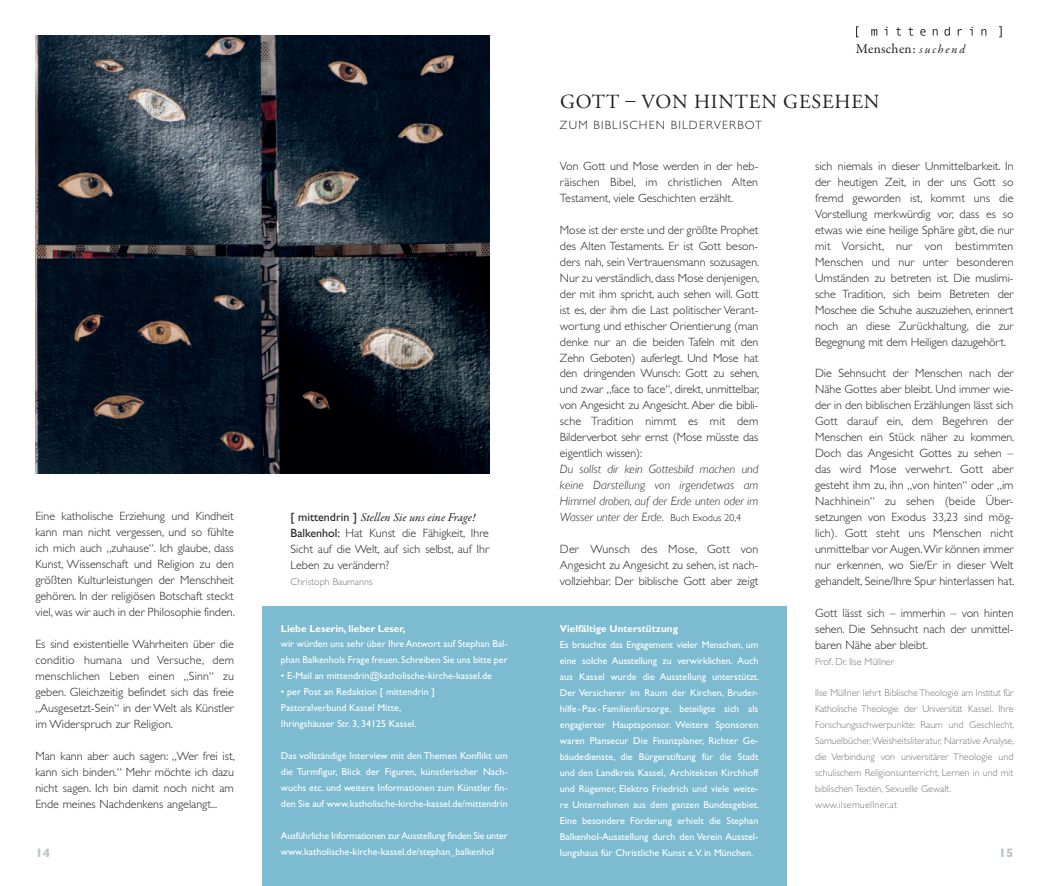
<style>
.page{position:relative;width:1049px;height:886px;background:#fff}
.page>*{position:absolute;margin:0;border:0;box-sizing:border-box;transform-origin:0 0}
.t1{font:20px "Adobe Garamond Pro";letter-spacing:.04em;color:#231f20}
.t2{font:13.75px "Garamond Premr Pro";letter-spacing:.02em;color:#231f20}
.t3{font:700 12.5px "Gill Sans";color:#bdc5c6}
.t4{font:300 12px/16px "Gill Sans Std";color:#231f20;text-align:justify}
.t5{font:italic 300 12px/16px "Gill Sans";color:#231f20;text-align:justify}
.t6{font:italic 12px "Garamond Premr Pro";letter-spacing:.005em;color:#231f20}
.t7{font:10px/16px "Gill Sans Std";color:#fff}
.t8{font:300 10px/16px "Gill Sans Std";color:#737775}
.t9{font:10px/16px "Gill Sans Std";letter-spacing:-.02em;color:#fff}
.t10{font:700 10px "Gill Sans";color:#fff}
.s1{font-style:italic;font-size:12px}
.s2{font-style:normal;font-size:10px}
.s3{font-family:"Gill Sans Std";font-style:normal}
.s4{font-weight:400}
</style>
<div class="page">
<div style="left:262px;top:606px;width:525px;height:280px;background:#7dbbd0"></div>
<svg style="left:856px;top:26px;width:2px;height:11px"></svg>
<svg style="left:871px;top:29px;width:6px;height:7px"></svg>
<svg style="left:896px;top:27px;width:5px;height:9px"></svg>
<svg style="left:908px;top:27px;width:5px;height:9px"></svg>
<svg style="left:920px;top:29px;width:6px;height:7px"></svg>
<svg style="left:933px;top:29px;width:5px;height:7px"></svg>
<svg style="left:944px;top:27px;width:6px;height:9px"></svg>
<svg style="left:958px;top:29px;width:4px;height:7px"></svg>
<svg style="left:970px;top:27px;width:3px;height:9px"></svg>
<svg style="left:981px;top:29px;width:5px;height:7px"></svg>
<svg style="left:999px;top:26px;width:3px;height:11px"></svg>
<img style="left:35px;top:35px;width:454px;height:439px">
<p class="t2" style="left:856px;top:41px;width:111px">Menschen: <span class="s1">su che n d</span></p>
<h1 class="t1" style="left:560px;top:89px;width:321px">GOTT – VON HINTEN GESEHEN</h1>
<p class="t4" style="left:560px;top:117px;width:19px">Zum</p>
<p class="t4" style="left:593px;top:117px;width:7px">biblis</p>
<p class="t4" style="left:630px;top:117px;width:19px">chen</p>
<p class="t4" style="left:671px;top:117px;width:17px">Bilderverbot</p>
<p class="t4" style="left:560px;top:158px;width:200px">Von Gott und Mose werden in der heb&shy;räischen Bibel, im christlichen Alten Testament, viele Geschichten erzählt.</p>
<p class="t4" style="left:560px;top:222px;width:201px">Mose ist der erste und der größte Prophet des Alten Testaments. Er ist Gott beson&shy;ders nah, sein Vertrauensmann sozusagen.<br>Nur zu verständlich, dass Mose denjenigen, der mit ihm spricht, auch sehen will. Gott ist es, der ihm die Last politischer Verant&shy;wortung und ethischer Orientierung (man denke nur an die beiden Tafeln mit den Zehn Geboten) auferlegt. Und Mose hat den dringenden Wunsch: Gott zu sehen, und zwar „face to face“, direkt, unmittelbar, von Angesicht zu Angesicht. Aber die bibli&shy;sche Tradition nimmt es mit dem Bilderverbot sehr ernst (Mose müsste das eigentlich wissen):</p>
<p class="t5" style="left:560px;top:461px;width:200px">Du sollst dir kein Gottesbild machen und keine Darstellung von irgendetwas am Himmel droben, auf der Erde unten oder im Wasser unter der Erde. <span class="s2">Buch Exodus 20,4</span></p>
<p class="t4" style="left:560px;top:541px;width:200px">Der Wunsch des Mose, Gott von Angesicht zu Angesicht zu sehen, ist nach&shy;vollziehbar. Der biblische Gott aber zeigt</p>
<p class="t4" style="left:815px;top:158px;width:200px">sich niemals in dieser Unmittelbarkeit. In der heutigen Zeit, in der uns Gott so fremd geworden ist, kommt uns die Vorstellung merkwürdig vor, dass es so etwas wie eine heilige Sphäre gibt, die nur mit Vorsicht, nur von bestimmten Menschen und nur unter besonderen Umständen zu betreten ist. Die muslimi&shy;sche Tradition, sich beim Betreten der Moschee die Schuhe auszuziehen, erinnert noch an diese Zurückhaltung, die zur Begegnung mit dem Heiligen dazugehört.</p>
<p class="t4" style="left:815px;top:366px;width:201px">Die Sehnsucht der Menschen nach der Nähe Gottes aber bleibt. Und immer wie&shy;der in den biblischen Erzählungen lässt sich Gott darauf ein, dem Begehren der Menschen ein Stück näher zu kommen.<br>Doch das Angesicht Gottes zu sehen – das wird Mose verwehrt. Gott aber gesteht ihm zu, ihn „von hinten“ oder „im Nachhinein“ zu sehen (beide Über&shy;setzungen von Exodus 33,23 sind mög&shy;lich). Gott steht uns Menschen nicht unmittelbar vor Augen. Wir können immer nur erkennen, wo Sie/Er in dieser Welt gehandelt, Seine/Ihre Spur hinterlassen hat.</p>
<p class="t4" style="left:815px;top:605px;width:200px">Gott lässt sich – immerhin – von hinten sehen. Die Sehnsucht nach der unmittel&shy;baren Nähe aber bleibt.</p>
<p class="t8" style="left:815px;top:653px;width:80px">Prof. Dr. Ilse Müllner</p>
<p class="t8" style="left:815px;top:685px;width:201px">Ilse Müllner lehrt Biblische Theologie am Institut für Katholische Theologie der Universität Kassel. Ihre Forschungsschwerpunkte: Raum und Geschlecht, Samuelbücher, Weisheitsliteratur, Narrative Analyse, die Verbindung von universitärer Theologie und schulischem Religionsunterricht, Lernen in und mit biblischen Texten, Sexuelle Gewalt. www.ilsemuellner.at</p>
<p class="t6" style="left:291px;top:509px;width:186px"><span class="s3">[ mittendrin ]</span> Stellen Sie uns eine Frage!</p>
<p class="t4" style="left:291px;top:525px;width:200px"><span class="s4">Balkenhol:</span> Hat Kunst die Fähigkeit, Ihre Sicht auf die Welt, auf sich selbst, auf Ihr Leben zu verändern?</p>
<p class="t8" style="left:291px;top:573px;width:83px">Christoph Baumanns</p>
<p class="t4" style="left:35px;top:508px;width:201px">Eine katholische Erziehung und Kindheit kann man nicht vergessen, und so fühlte ich mich auch „zuhause“. Ich glaube, dass Kunst, Wissenschaft und Religion zu den größten Kulturleistungen der Menschheit gehören. In der religiösen Botschaft steckt viel, was wir auch in der Philosophie finden.</p>
<p class="t4" style="left:35px;top:636px;width:200px">Es sind existentielle Wahrheiten über die conditio humana und Versuche, dem menschlichen Leben einen „Sinn“ zu geben. Gleichzeitig befindet sich das freie „Ausgesetzt-Sein“ in der Welt als Künstler im Widerspruch zur Religion.</p>
<p class="t4" style="left:35px;top:748px;width:201px">Man kann aber auch sagen: „Wer frei ist, kann sich binden.“ Mehr möchte ich dazu nicht sagen. Ich bin damit noch nicht am Ende meines Nachdenkens angelangt...</p>
<p class="t10" style="left:281px;top:622px;width:126px">Liebe Leserin, lieber Leser,</p>
<p class="t7" style="left:281px;top:636px;width:228px">wir würden uns sehr über Ihre Antwort auf Stephan Bal&shy;phan Balkenhols Frage freuen. Schreiben Sie uns bitte per</p>
<p class="t7" style="left:281px;top:668px;width:212px">• E-Mail an mittendrin@katholische-kirche-kassel.de</p>
<p class="t7" style="left:281px;top:684px;width:155px">• per Post an Redaktion [ mittendrin ]<br>Pastoralverbund Kassel Mitte,<br>Ihringshäuser Str. 3, 34125 Kassel.</p>
<p class="t7" style="left:281px;top:748px;width:228px;text-align:justify">Das vollständige Interview mit den Themen Konflikt um die Turmfigur, Blick der Figuren, künstlerischer Nach&shy;wuchs etc. und weitere Informationen zum Künstler fin&shy;den Sie auf www.katholische-kirche-kassel.de/mittendrin</p>
<p class="t9" style="left:281px;top:827px;width:228px">Ausführliche Informationen zur Ausstellung finden Sie unter www.katholische-kirche-kassel.de/stephan_balkenhol</p>
<p class="t10" style="left:560px;top:623px;width:120px">Vielfältige Unterstützung</p>
<p class="t7" style="left:560px;top:637px;width:201px;text-align:justify">Es brauchte das Engagement vieler Menschen, um eine solche Ausstellung zu verwirklichen. Auch aus Kassel wurde die Ausstellung unterstützt.<br>Der Versicherer im Raum der Kirchen, Bruder&shy;hilfe -Pax - Familienfürsorge, beteiligte sich als engagierter Hauptsponsor. Weitere Sponsoren waren Plansecur Die Finanzplaner, Richter Ge&shy;bäudedienste, die Bürgerstiftung für die Stadt und den Landkreis Kassel, Architekten Kirchhoff und Rügemer, Elektro Friedrich und viele weite&shy;re Unternehmen aus dem ganzen Bundesgebiet.<br>Eine besondere Förderung erhielt die Stephan Balkenhol-Ausstellung durch den Verein Ausstel&shy;lungshaus für Christliche Kunst e.V. in München.</p>
<p class="t3" style="left:35px;top:846px;width:16px">14</p>
<p class="t3" style="left:999px;top:846px;width:16px">15</p>
</div>
